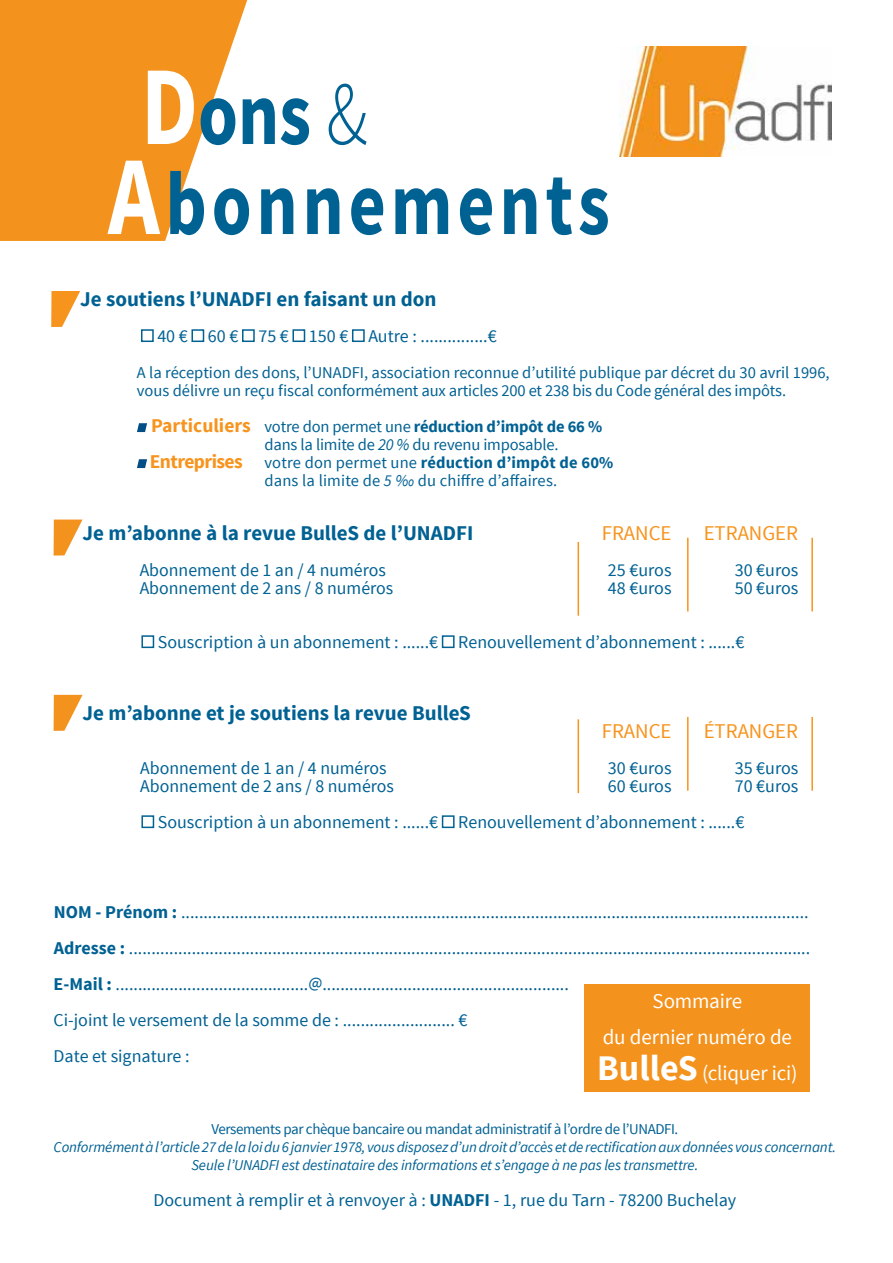
<style>
.page{position:relative;width:893px;height:1263px;background:#fff}
.page>*{position:absolute;margin:0;border:0;box-sizing:border-box;transform-origin:0 0}
.t1{font:700 90px "Source Sans Pro";letter-spacing:.065em;color:#006193;scale:.8 1}
.t2{font:700 21px "Source Sans Pro";color:#006193}
.t3{font:21px/36px "Source Sans Pro";letter-spacing:-.01em;color:#fff;text-align:center}
.t4{font:21px "Source Sans Pro";color:#f7941e}
.t5{font:18px/18px "Source Sans Pro";color:#006193}
.t6{font:16.5px/18px "Source Sans Pro";color:#006193}
.t7{font:700 16.5px "Source Sans Pro";letter-spacing:-.005em;color:#006193}
.t8{font:italic 15px/18px "Source Sans Pro";letter-spacing:-.01em;color:#006193;text-align:center}
.t9{font:15px "Source Sans Pro";letter-spacing:-.025em;color:#006193}
.s1{font-size:112.5px;color:#fff}
.s2{font-weight:300}
.s3{font-size:19.5px;color:#f7941e}
.s4{font-weight:400}
.s5{font-style:italic}
.s6{font-weight:700}
.s7{font-weight:700;font-size:36px}
</style>
<div class="page">
<svg style="left:54px;top:695px;width:29px;height:36px"></svg>
<svg style="left:54px;top:519px;width:29px;height:36px"></svg>
<svg style="left:51px;top:291px;width:29px;height:36px"></svg>
<svg style="left:0;top:0;width:247px;height:241px;fill:#f3921d"></svg>
<hr style="left:687px;top:717px;width:2px;height:74px;background:#f7941e">
<svg style="left:137px;top:423px;width:10px;height:9px"></svg>
<svg style="left:137px;top:459px;width:10px;height:9px"></svg>
<div style="left:141px;top:635px;width:13px;height:13px;background:#fff;border:2px solid #006193"></div>
<div style="left:442px;top:635px;width:13px;height:13px;background:#fff;border:2px solid #006193"></div>
<div style="left:141px;top:815px;width:13px;height:13px;background:#fff;border:2px solid #006193"></div>
<div style="left:442px;top:815px;width:13px;height:13px;background:#fff;border:2px solid #006193"></div>
<hr style="left:578px;top:719px;width:1px;height:74px;background:#f7941e">
<hr style="left:811px;top:717px;width:2px;height:74px;background:#f7941e">
<hr style="left:687px;top:538px;width:2px;height:73px;background:#f7941e">
<hr style="left:578px;top:542px;width:1px;height:74px;background:#f7941e">
<hr style="left:811px;top:538px;width:2px;height:73px;background:#f7941e">
<div style="left:141px;top:329px;width:13px;height:13px;background:#fff;border:2px solid #006193"></div>
<div style="left:191px;top:329px;width:13px;height:13px;background:#fff;border:2px solid #006193"></div>
<div style="left:242px;top:329px;width:13px;height:13px;background:#fff;border:2px solid #006193"></div>
<div style="left:292px;top:329px;width:13px;height:13px;background:#fff;border:2px solid #006193"></div>
<div style="left:352px;top:329px;width:13px;height:13px;background:#fff;border:2px solid #006193"></div>
<img style="left:619px;top:46px;width:213px;height:111px">
<div style="left:585px;top:984px;width:225px;height:107px;background:#f3921d"></div>
<h1 class="t1" style="left:141px;top:56px;width:285px"><span class="s1">D</span>ons <span class="s2">&amp;</span></h1>
<h1 class="t1" style="left:108px;top:146px;width:629px"><span class="s1">A</span>bonnements</h1>
<p class="t2" style="left:80px;top:286px;width:358px">Je soutiens l’UNADFI en faisant un don</p>
<p class="t5" style="left:157px;top:327px;width:341px">40 € 60 € 75 € 150 € Autre : ...............€</p>
<p class="t6" style="left:137px;top:364px;width:694px">A la réception des dons, l’UNADFI, association reconnue d’utilité publique par décret du 30 avril 1996, vous délivre un reçu fiscal conformément aux articles 200 et 238 bis du Code général des impôts.</p>
<p class="t7" style="left:151px;top:416px;width:453px"><span class="s3">Particuliers</span> <span class="s4">votre don permet une</span> réduction d’impôt de 66 %</p>
<p class="t6" style="left:264px;top:436px;width:296px">dans la limite de <span class="s5">20 %</span> du revenu imposable.</p>
<p class="t7" style="left:150px;top:452px;width:465px"><span class="s3">Entreprises</span> <span class="s4">votre don permet une</span> réduction d’impôt de 60%</p>
<p class="t6" style="left:264px;top:472px;width:294px">dans la limite de <span class="s5">5 ‰</span> du chiffre d’affaires.</p>
<p class="t2" style="left:83px;top:520px;width:392px">Je m’abonne à la revue BulleS de l’UNADFI</p>
<p class="t5" style="left:140px;top:561px;width:255px">Abonnement de 1 an / 4 numéros<br>Abonnement de 2 ans / 8 numéros</p>
<p class="t4" style="left:602px;top:520px;width:71px">FRANCE</p>
<p class="t5" style="left:608px;top:561px;width:65px">25 €uros<br>48 €uros</p>
<p class="t4" style="left:704px;top:520px;width:96px">ETRANGER</p>
<p class="t5" style="left:735px;top:561px;width:65px">30 €uros<br>50 €uros</p>
<p class="t5" style="left:158px;top:633px;width:588px">Souscription à un abonnement : ......€ Renouvellement d’abonnement : ......€</p>
<p class="t2" style="left:83px;top:700px;width:390px">Je m’abonne et je soutiens la revue BulleS</p>
<p class="t5" style="left:140px;top:759px;width:255px">Abonnement de 1 an / 4 numéros<br>Abonnement de 2 ans / 8 numéros</p>
<p class="t4" style="left:602px;top:718px;width:71px">FRANCE</p>
<p class="t5" style="left:608px;top:759px;width:65px">30 €uros<br>60 €uros</p>
<p class="t4" style="left:704px;top:718px;width:96px">ÉTRANGER</p>
<p class="t5" style="left:735px;top:759px;width:65px">35 €uros<br>70 €uros</p>
<p class="t5" style="left:158px;top:813px;width:588px">Souscription à un abonnement : ......€ Renouvellement d’abonnement : ......€</p>
<p class="t5" style="left:54px;top:894px;width:758px;line-height:36px"><span class="s6">NOM - Prénom :</span> ............................................................................................................................................<br><span class="s6">Adresse :</span> ........................................................................................................................................................</p>
<p class="t5" style="left:54px;top:966px;width:517px;line-height:36px"><span class="s6">E-Mail :</span> ...........................................@.......................................................<br>Ci-joint le versement de la somme de : ......................... €<br>Date et signature :</p>
<p class="t3" style="left:597px;top:983px;width:202px">Sommaire<br>du dernier numéro de<br><span class="s7">BulleS</span> (cliquer ici)</p>
<p class="t9" style="left:211px;top:1120px;width:468px">Versements par chèque bancaire ou mandat administratif à l’ordre de l’UNADFI.</p>
<p class="t8" style="left:54px;top:1138px;width:784px">Conformément à l’article 27 de la loi du 6 janvier 1978, vous disposez d’un droit d’accès et de rectification aux données vous concernant.<br>Seule l’UNADFI est destinataire des informations et s’engage à ne pas les transmettre.</p>
<p class="t5" style="left:154px;top:1191px;width:584px">Document à remplir et à renvoyer à : <span class="s6">UNADFI</span> - 1, rue du Tarn - 78200 Buchelay</p>
</div>
